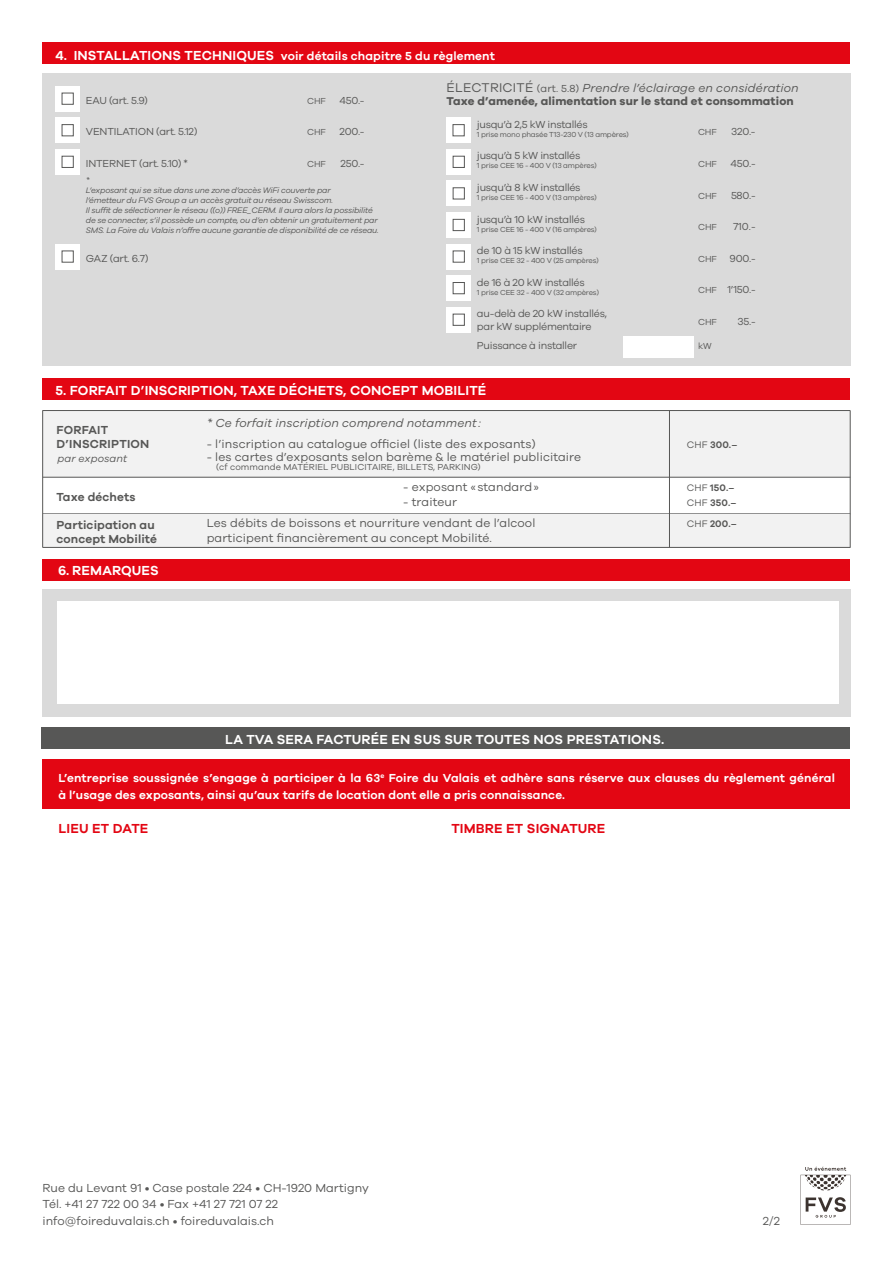
<style>
.page{position:relative;width:893px;height:1263px;background:#fff}
.page>*{position:absolute;margin:0;border:0;box-sizing:border-box;transform-origin:0 0}
.t1{font:600 13.5px "Galano Grotesque";letter-spacing:.01em;color:#fff}
.t2{font:600 13.5px "Galano Grotesque";letter-spacing:.01em;color:#e30613}
.t3{font:12px/16.5px "Galano Grotesque";letter-spacing:.01em;color:#575756}
.t4{font:600 12px/16.2px "Galano Grotesque";letter-spacing:.01em;color:#fff}
.t5{font:italic 12px "Galano Grotesque";letter-spacing:.01em;color:#575756}
.t6{font:600 12px/14.4px "Galano Grotesque";letter-spacing:.01em;color:#575756}
.t7{font:700 11.7px "Galano Grotesque";letter-spacing:.01em;color:#575756}
.t8{font:10.5px/12.6px "Galano Grotesque";letter-spacing:-.025em;color:#575756}
.t9{font:italic 10.5px "Galano Grotesque";letter-spacing:.01em;color:#575756}
.t10{font:600 9.75px "Galano Grotesque";letter-spacing:.01em;color:#575756}
.t11{font:9px "Galano Grotesque";letter-spacing:.01em;color:#575756}
.t12{font:italic 8.25px/9.9px "Galano Grotesque";letter-spacing:-.025em;color:#575756}
.t13{font:7.5px "Galano Grotesque";letter-spacing:-.025em;color:#575756}
.s1{font-size:13.5px}
.s2{font-style:normal;font-size:13.05px}
.s3{font-style:normal;font-size:10.5px}
.s4{font-size:9px}
.s5{font-weight:400}
</style>
<div class="page">
<div style="left:43px;top:43px;width:807px;height:21px;background:#e30613"></div>
<div style="left:43px;top:73px;width:808px;height:293px;background:#dadada"></div>
<svg style="left:800px;top:1167px;width:50px;height:58px"></svg>
<div style="left:56px;top:86px;width:24px;height:26px;background:#fff"></div>
<div style="left:62px;top:93px;width:12px;height:12px;border:1px solid #575756"></div>
<div style="left:56px;top:117px;width:24px;height:26px;background:#fff"></div>
<div style="left:62px;top:124px;width:12px;height:12px;border:1px solid #575756"></div>
<div style="left:56px;top:149px;width:24px;height:26px;background:#fff"></div>
<div style="left:62px;top:156px;width:12px;height:12px;border:1px solid #575756"></div>
<div style="left:56px;top:244px;width:24px;height:25px;background:#fff"></div>
<div style="left:62px;top:251px;width:12px;height:12px;border:1px solid #575756"></div>
<div style="left:446px;top:117px;width:25px;height:26px;background:#fff"></div>
<div style="left:453px;top:124px;width:12px;height:12px;border:1px solid #575756"></div>
<div style="left:447px;top:149px;width:24px;height:26px;background:#fff"></div>
<div style="left:453px;top:156px;width:12px;height:12px;border:1px solid #575756"></div>
<div style="left:447px;top:180px;width:24px;height:26px;background:#fff"></div>
<div style="left:453px;top:187px;width:12px;height:12px;border:1px solid #575756"></div>
<div style="left:447px;top:212px;width:24px;height:26px;background:#fff"></div>
<div style="left:453px;top:219px;width:12px;height:12px;border:1px solid #575756"></div>
<div style="left:447px;top:244px;width:24px;height:25px;background:#fff"></div>
<div style="left:453px;top:251px;width:12px;height:12px;border:1px solid #575756"></div>
<div style="left:447px;top:275px;width:24px;height:26px;background:#fff"></div>
<div style="left:453px;top:282px;width:12px;height:12px;border:1px solid #575756"></div>
<div style="left:447px;top:307px;width:24px;height:26px;background:#fff"></div>
<div style="left:453px;top:314px;width:12px;height:12px;border:1px solid #575756"></div>
<div style="left:623px;top:336px;width:70px;height:21px;background:#fff"></div>
<div style="left:43px;top:590px;width:808px;height:127px;background:#dadada"></div>
<div style="left:43px;top:560px;width:807px;height:21px;background:#e30613"></div>
<div style="left:57px;top:601px;width:781px;height:102px;background:#fff"></div>
<div style="left:43px;top:379px;width:807px;height:21px;background:#e30613"></div>
<div style="left:41px;top:727px;width:808px;height:22px;background:#575756"></div>
<div style="left:43px;top:411px;width:807px;height:66px;background:#f2f2f2"></div>
<hr style="left:43px;top:477px;width:807px;height:1px;background:#575756">
<div style="left:43px;top:514px;width:807px;height:33px;background:#f2f2f2"></div>
<hr style="left:42px;top:410px;width:1px;height:137px;background:#575756">
<hr style="left:669px;top:410px;width:1px;height:137px;background:#575756">
<hr style="left:850px;top:411px;width:1px;height:136px;background:#575756">
<hr style="left:43px;top:547px;width:807px;height:1px;background:#575756">
<hr style="left:43px;top:410px;width:807px;height:1px;background:#575756">
<div style="left:42px;top:760px;width:808px;height:49px;background:#e30613"></div>
<p class="t4" style="left:56px;top:47px;width:441px"><span class="s1">4. INSTALLATIONS TECHNIQUES</span> voir détails chapitre 5 du règlement</p>
<p class="t8" style="left:86px;top:94px;width:63px">EAU (art. 5.9)</p>
<p class="t11" style="left:307px;top:95px;width:20px">CHF</p>
<p class="t8" style="left:339px;top:94px;width:27px">450.-</p>
<p class="t8" style="left:86px;top:125px;width:113px">VENTILATION (art. 5.12)</p>
<p class="t11" style="left:307px;top:127px;width:20px">CHF</p>
<p class="t8" style="left:340px;top:125px;width:27px">200.-</p>
<p class="t8" style="left:86px;top:157px;width:104px">INTERNET (art. 5.10) *</p>
<p class="t11" style="left:307px;top:159px;width:20px">CHF</p>
<p class="t8" style="left:341px;top:157px;width:26px">250.-</p>
<p class="t12" style="left:86px;top:175px;width:294px">*<br>L’exposant qui se situe dans une zone d’accès WiFi couverte par<br>l’émetteur du FVS Group a un accès gratuit au réseau Swisscom.<br>Il suffit de sélectionner le réseau ((o)) FREE_CERM. Il aura alors la possibilité de se connecter, s’il possède un compte, ou d’en obtenir un gratuitement par SMS. La Foire du Valais n’offre aucune garantie de disponibilité de ce réseau.</p>
<p class="t8" style="left:86px;top:252px;width:64px">GAZ (art. 6.7)</p>
<p class="t5" style="left:447px;top:80px;width:354px"><span class="s2">ÉLECTRICITÉ</span> <span class="s3">(art. 5.8)</span> Prendre l’éclairage en considération</p>
<p class="t7" style="left:447px;top:94px;width:349px">Taxe d’amenée, alimentation sur le stand et consommation</p>
<p class="t8" style="left:477px;top:118px;width:112px">jusqu’à 2,5 kW installés</p>
<p class="t13" style="left:477px;top:130px;width:154px">1 prise mono phasée T13-230 V (13 ampères)</p>
<p class="t11" style="left:698px;top:127px;width:20px">CHF</p>
<p class="t8" style="left:731px;top:125px;width:26px">320.-</p>
<p class="t8" style="left:477px;top:149px;width:105px">jusqu’à 5 kW installés</p>
<p class="t13" style="left:477px;top:161px;width:121px">1 prise CEE 16 - 400 V (13 ampères)</p>
<p class="t11" style="left:698px;top:159px;width:20px">CHF</p>
<p class="t8" style="left:730px;top:157px;width:27px">450.-</p>
<p class="t8" style="left:477px;top:181px;width:105px">jusqu’à 8 kW installés</p>
<p class="t13" style="left:477px;top:193px;width:121px">1 prise CEE 16 - 400 V (13 ampères)</p>
<p class="t11" style="left:698px;top:190px;width:20px">CHF</p>
<p class="t8" style="left:731px;top:188px;width:26px">580.-</p>
<p class="t8" style="left:477px;top:212px;width:110px">jusqu’à 10 kW installés</p>
<p class="t13" style="left:477px;top:224px;width:121px">1 prise CEE 16 - 400 V (16 ampères)</p>
<p class="t11" style="left:698px;top:222px;width:20px">CHF</p>
<p class="t8" style="left:733px;top:220px;width:24px">710.-</p>
<p class="t8" style="left:477px;top:244px;width:107px">de 10 à 15 kW installés</p>
<p class="t13" style="left:477px;top:256px;width:123px">1 prise CEE 32 - 400 V (25 ampères)</p>
<p class="t8" style="left:698px;top:252px;width:59px"><span class="s4">CHF</span> 900.-</p>
<p class="t8" style="left:477px;top:275px;width:109px">de 16 à 20 kW installés</p>
<p class="t13" style="left:477px;top:288px;width:124px">1 prise CEE 32 - 400 V (32 ampères)</p>
<p class="t8" style="left:698px;top:283px;width:59px"><span class="s4">CHF</span> 1’150.-</p>
<p class="t8" style="left:477px;top:307px;width:131px">au-delà de 20 kW installés, par kW supplémentaire</p>
<p class="t11" style="left:698px;top:317px;width:20px">CHF</p>
<p class="t8" style="left:738px;top:315px;width:20px">35.-</p>
<p class="t8" style="left:477px;top:338px;width:102px">Puissance à installer</p>
<p class="t11" style="left:698px;top:340px;width:15px">kW</p>
<p class="t1" style="left:56px;top:382px;width:432px">5. FORFAIT D’INSCRIPTION, TAXE DÉCHETS, CONCEPT MOBILITÉ</p>
<p class="t6" style="left:56px;top:422px;width:95px">FORFAIT<br>D’INSCRIPTION</p>
<p class="t9" style="left:58px;top:452px;width:71px">par exposant</p>
<p class="t6" style="left:56px;top:489px;width:81px">Taxe déchets</p>
<p class="t6" style="left:56px;top:518px;width:102px;line-height:13.5px">Participation au concept Mobilité</p>
<p class="t1" style="left:58px;top:562px;width:102px">6. REMARQUES</p>
<p class="t5" style="left:207px;top:416px;width:276px">* Ce forfait inscription comprend notamment:</p>
<p class="t3" style="left:207px;top:435px;width:330px">- l’inscription au catalogue officiel (liste des exposants)</p>
<p class="t10" style="left:687px;top:439px;width:52px"><span class="s5">CHF</span> 300.–</p>
<p class="t3" style="left:207px;top:449px;width:376px">- les cartes d’exposants selon barème &amp; le matériel publicitaire</p>
<p class="t11" style="left:216px;top:462px;width:266px">(cf commande MATÉRIEL PUBLICITAIRE, BILLETS, PARKING)</p>
<p class="t3" style="left:403px;top:479px;width:137px">- exposant « standard»</p>
<p class="t10" style="left:687px;top:482px;width:49px"><span class="s5">CHF</span> 150.–</p>
<p class="t3" style="left:403px;top:494px;width:55px">- traiteur</p>
<p class="t10" style="left:687px;top:497px;width:51px"><span class="s5">CHF</span> 350.–</p>
<p class="t3" style="left:207px;top:515px;width:330px">Les débits de boissons et nourriture vendant de l’alcool</p>
<p class="t10" style="left:687px;top:518px;width:52px"><span class="s5">CHF</span> 200.–</p>
<p class="t3" style="left:207px;top:529px;width:287px">participent financièrement au concept Mobilité.</p>
<p class="t1" style="left:225px;top:731px;width:441px">LA TVA SERA FACTURÉE EN SUS SUR TOUTES NOS PRESTATIONS.</p>
<p class="t4" style="left:58px;top:770px;width:778px">L’entreprise soussignée s’engage à participer à la 63<sup>e</sup> Foire du Valais et adhère sans réserve aux clauses du règlement général à l’usage des exposants, ainsi qu’aux tarifs de location dont elle a pris connaissance.</p>
<p class="t2" style="left:58px;top:820px;width:92px">LIEU ET DATE</p>
<p class="t2" style="left:451px;top:820px;width:156px">TIMBRE ET SIGNATURE</p>
<p class="t3" style="left:43px;top:1179px;width:328px">Rue du Levant 91 • Case postale 224 • CH-1920 Martigny<br>Tél. +41 27 722 00 34 • Fax +41 27 721 07 22 info@foireduvalais.ch • foireduvalais.ch</p>
<p class="t3" style="left:763px;top:1212px;width:19px">2/2</p>
</div>
